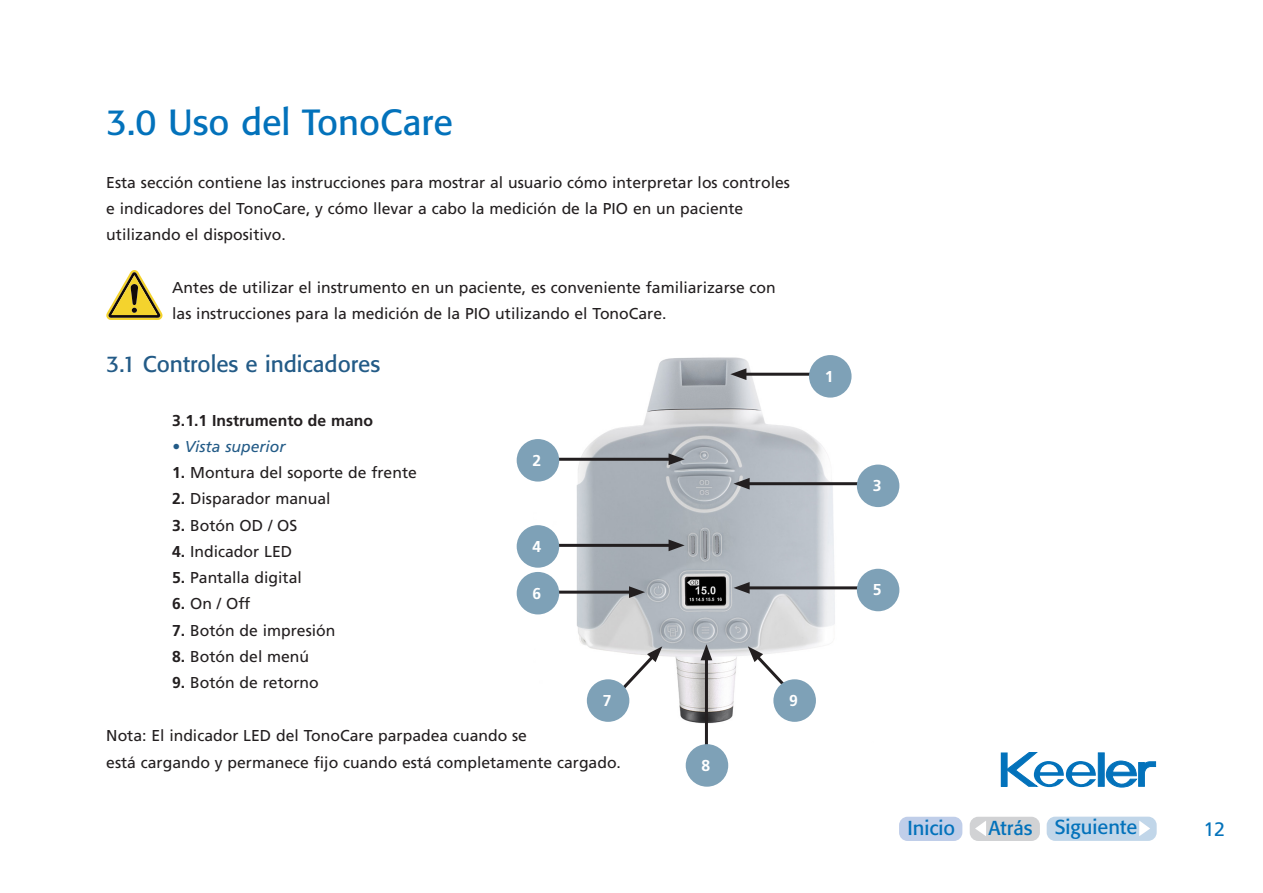
<style>
.page{position:relative;width:1263px;height:893px;background:#fff}
.page>*{position:absolute;margin:0;border:0;box-sizing:border-box;transform-origin:0 0}
.body_copy{font:36px "Formata BQ";color:#0372bb}
.t1{font:22.5px "Formata BQ";color:#235b87}
.t2{font:19.95px "Formata BQ";color:#0372bb}
.t3{font:19.5px "Frutiger";color:#0372bb}
.t4{font:15.75px/26.2px "Frutiger";color:#231f20}
.t5{font:700 15.75px "Frutiger";color:#231f20}
.t6{font:italic 15.75px "Frutiger";color:#235b87}
.t7{font:700 15.75px "Frutiger";color:#fff}
.s1{font-weight:700}
</style>
<div class="page">
<div style="left:1047px;top:817px;width:110px;height:24px;background:#c1d6e9;border-radius:9px"></div>
<svg style="left:1139px;top:821px;width:11px;height:15px"></svg>
<div style="left:899px;top:817px;width:63px;height:24px;background:#c0cee9;border-radius:9px"></div>
<div style="left:970px;top:817px;width:70px;height:24px;background:#d1d2d4;border-radius:9px"></div>
<svg style="left:975px;top:821px;width:11px;height:15px"></svg>
<img style="left:534px;top:355px;width:339px;height:387px">
<hr style="left:741px;top:373px;width:71px;height:3px;background:#231f20">
<svg style="left:730px;top:368px;width:16px;height:12px"></svg>
<div style="left:809px;top:355px;width:42px;height:43px;background:#7ea1b7;border-radius:50%"></div>
<hr style="left:744px;top:482px;width:116px;height:3px;background:#231f20">
<svg style="left:733px;top:478px;width:17px;height:12px"></svg>
<div style="left:857px;top:465px;width:42px;height:42px;background:#7ea1b7;border-radius:50%"></div>
<hr style="left:744px;top:586px;width:116px;height:3px;background:#231f20">
<svg style="left:733px;top:582px;width:17px;height:12px"></svg>
<div style="left:857px;top:569px;width:42px;height:42px;background:#7ea1b7;border-radius:50%"></div>
<hr style="left:555px;top:458px;width:119px;height:3px;background:#231f20">
<svg style="left:668px;top:453px;width:17px;height:12px"></svg>
<div style="left:517px;top:439px;width:42px;height:43px;background:#7ea1b7;border-radius:50%"></div>
<hr style="left:555px;top:544px;width:119px;height:3px;background:#231f20">
<svg style="left:668px;top:539px;width:17px;height:12px"></svg>
<div style="left:517px;top:525px;width:42px;height:43px;background:#7ea1b7;border-radius:50%"></div>
<hr style="left:555px;top:591px;width:80px;height:3px;background:#231f20">
<svg style="left:629px;top:586px;width:16px;height:12px"></svg>
<div style="left:517px;top:572px;width:42px;height:42px;background:#7ea1b7;border-radius:50%"></div>
<svg style="left:613px;top:646px;width:49px;height:52px"></svg>
<div style="left:587px;top:679px;width:42px;height:43px;background:#7ea1b7;border-radius:50%"></div>
<svg style="left:748px;top:646px;width:49px;height:52px"></svg>
<div style="left:773px;top:679px;width:43px;height:43px;background:#7ea1b7;border-radius:50%"></div>
<hr style="left:705px;top:655px;width:3px;height:119px;background:#231f20">
<svg style="left:701px;top:644px;width:11px;height:16px"></svg>
<div style="left:686px;top:744px;width:42px;height:43px;background:#7ea1b7;border-radius:50%"></div>
<div style="left:1001px;top:753px;width:6px;height:33px;background:#0372bb"></div>
<svg style="left:1006px;top:752px;width:90px;height:36px"></svg>
<svg style="left:1098px;top:753px;width:6px;height:33px"></svg>
<svg style="left:1106px;top:761px;width:50px;height:27px"></svg>
<svg style="left:106px;top:270px;width:56px;height:50px"></svg>
<p class="body_copy" style="left:106px;top:100px;width:348px">3.0 Uso del TonoCare</p>
<p class="t4" style="left:106px;top:169px;width:685px">Esta sección contiene las instrucciones para mostrar al usuario cómo interpretar los controles e indicadores del TonoCare, y cómo llevar a cabo la medición de la PIO en un paciente utilizando el dispositivo.</p>
<p class="t4" style="left:172px;top:274px;width:605px">Antes de utilizar el instrumento en un paciente, es conveniente familiarizarse con las instrucciones para la medición de la PIO utilizando el TonoCare.</p>
<p class="t1" style="left:106px;top:351px;width:276px">3.1 Controles e indicadores</p>
<p class="t5" style="left:172px;top:411px;width:202px">3.1.1 Instrumento de mano</p>
<p class="t6" style="left:172px;top:437px;width:115px">• Vista superior</p>
<p class="t4" style="left:172px;top:459px;width:246px"><span class="s1">1.</span> Montura del soporte de frente</p>
<p class="t4" style="left:172px;top:486px;width:160px"><span class="s1">2.</span> Disparador manual</p>
<p class="t4" style="left:172px;top:512px;width:127px"><span class="s1">3.</span> Botón OD / OS</p>
<p class="t4" style="left:172px;top:538px;width:121px"><span class="s1">4.</span> Indicador LED</p>
<p class="t4" style="left:172px;top:564px;width:131px"><span class="s1">5.</span> Pantalla digital</p>
<p class="t4" style="left:172px;top:591px;width:80px"><span class="s1">6.</span> On / Off</p>
<p class="t4" style="left:172px;top:617px;width:165px"><span class="s1">7.</span> Botón de impresión</p>
<p class="t4" style="left:172px;top:643px;width:138px"><span class="s1">8.</span> Botón del menú</p>
<p class="t4" style="left:172px;top:669px;width:148px"><span class="s1">9.</span> Botón de retorno</p>
<p class="t7" style="left:532px;top:451px;width:10px">2</p>
<p class="t7" style="left:532px;top:537px;width:10px">4</p>
<p class="t7" style="left:532px;top:584px;width:10px">6</p>
<p class="t7" style="left:603px;top:691px;width:10px">7</p>
<p class="t7" style="left:789px;top:691px;width:10px">9</p>
<p class="t4" style="left:106px;top:723px;width:422px">Nota: El indicador LED del TonoCare parpadea cuando se</p>
<p class="t4" style="left:106px;top:749px;width:516px">está cargando y permanece fijo cuando está completamente cargado.</p>
<p class="t7" style="left:702px;top:756px;width:10px">8</p>
<p class="t7" style="left:825px;top:367px;width:10px">1</p>
<p class="t7" style="left:873px;top:476px;width:10px">3</p>
<p class="t7" style="left:873px;top:581px;width:10px">5</p>
<p class="t2" style="left:907px;top:816px;width:49px">Inicio</p>
<p class="t2" style="left:988px;top:815px;width:150px">Atrás Siguiente</p>
<p class="t3" style="left:1203px;top:818px;width:23px">12</p>
</div>
